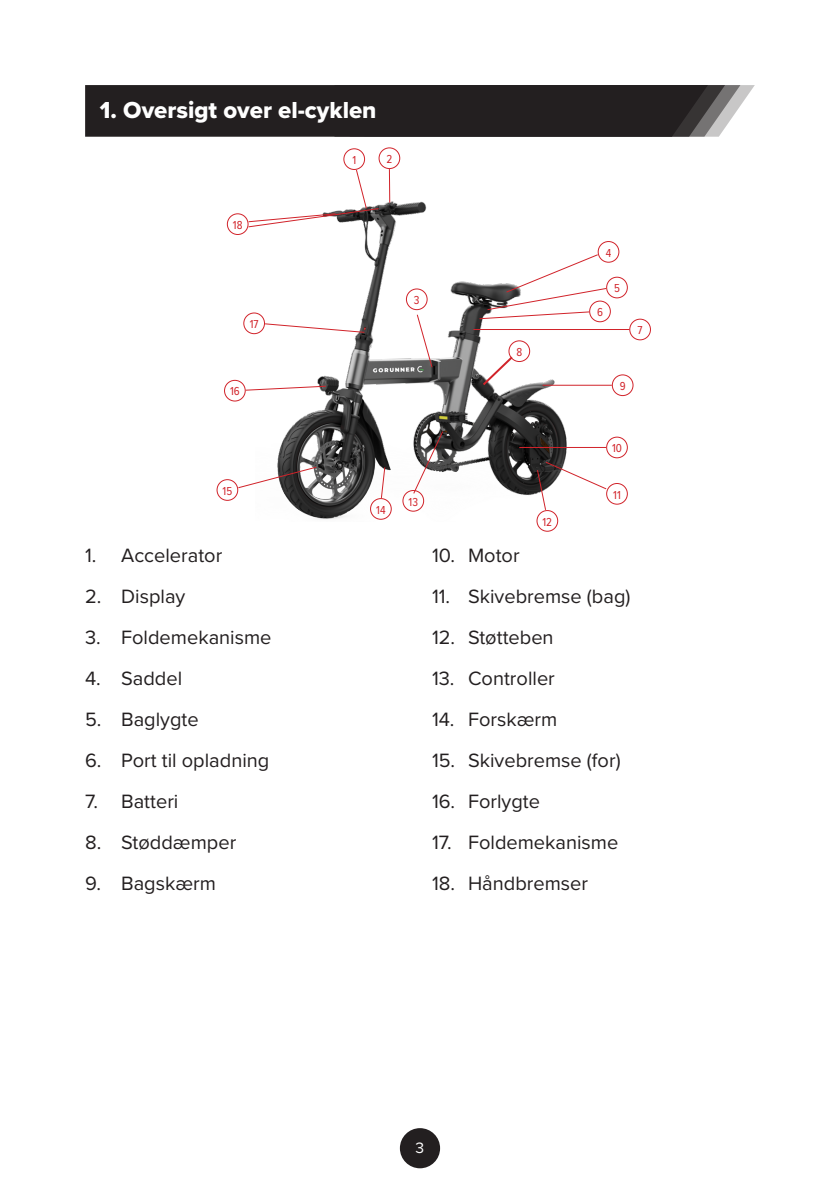
<style>
.page{position:relative;width:840px;height:1191px;background:#fff}
.page>*{position:absolute;margin:0;border:0;box-sizing:border-box;transform-origin:0 0}
.t1{font:24px "Proxima Nova Extrabld";color:#fff}
.t2{font:20px "Proxima Nova";color:#231f20}
.t3{font:15.6px "Proxima Nova";color:#fff}
.t4{font:12px "Proxima Nova Cond";color:#d1232a}
</style>
<div class="page">
<div style="left:399px;top:1128px;width:41px;height:40px;background:#231f20;border-radius:50%"></div>
<hr style="left:388px;top:169px;width:2px;height:51px;background:#d1232a">
<svg style="left:85px;top:85px;width:669px;height:52px;background:#2f2b2c"></svg>
<img style="left:255px;top:198px;width:323px;height:324px">
<div style="left:343px;top:148px;width:22px;height:22px;border:1px solid #d1232a;border-radius:50%"></div>
<div style="left:378px;top:147px;width:22px;height:22px;border:1px solid #d1232a;border-radius:50%"></div>
<div style="left:227px;top:213px;width:21px;height:22px;border:1px solid #d1232a;border-radius:50%"></div>
<div style="left:243px;top:312px;width:22px;height:22px;border:1px solid #d1232a;border-radius:50%"></div>
<div style="left:224px;top:380px;width:21px;height:21px;border:1px solid #d1232a;border-radius:50%"></div>
<div style="left:216px;top:479px;width:22px;height:22px;border:1px solid #d1232a;border-radius:50%"></div>
<div style="left:370px;top:498px;width:21px;height:22px;border:1px solid #d1232a;border-radius:50%"></div>
<div style="left:402px;top:490px;width:22px;height:22px;border:1px solid #d1232a;border-radius:50%"></div>
<div style="left:405px;top:288px;width:22px;height:22px;border:1px solid #d1232a;border-radius:50%"></div>
<div style="left:597px;top:241px;width:22px;height:22px;border:1px solid #d1232a;border-radius:50%"></div>
<div style="left:605px;top:277px;width:22px;height:21px;border:1px solid #d1232a;border-radius:50%"></div>
<div style="left:589px;top:300px;width:21px;height:22px;border:1px solid #d1232a;border-radius:50%"></div>
<div style="left:629px;top:319px;width:21px;height:21px;border:1px solid #d1232a;border-radius:50%"></div>
<div style="left:508px;top:340px;width:22px;height:22px;border:1px solid #d1232a;border-radius:50%"></div>
<div style="left:611px;top:374px;width:22px;height:22px;border:1px solid #d1232a;border-radius:50%"></div>
<div style="left:605px;top:436px;width:22px;height:22px;border:1px solid #d1232a;border-radius:50%"></div>
<div style="left:605px;top:483px;width:22px;height:21px;border:1px solid #d1232a;border-radius:50%"></div>
<div style="left:536px;top:510px;width:22px;height:22px;border:1px solid #d1232a;border-radius:50%"></div>
<svg style="left:416px;top:313px;width:17px;height:55px"></svg>
<svg style="left:478px;top:253px;width:129px;height:67px"></svg>
<hr style="left:473px;top:329px;width:156px;height:1px;background:#d1232a">
<svg style="left:480px;top:354px;width:34px;height:33px"></svg>
<hr style="left:542px;top:385px;width:69px;height:1px;background:#d1232a">
<hr style="left:519px;top:447px;width:86px;height:1px;background:#d1232a">
<svg style="left:536px;top:461px;width:71px;height:50px"></svg>
<svg style="left:412px;top:430px;width:32px;height:65px"></svg>
<svg style="left:380px;top:466px;width:5px;height:33px"></svg>
<svg style="left:237px;top:466px;width:80px;height:23px"></svg>
<svg style="left:244px;top:385px;width:82px;height:6px"></svg>
<svg style="left:264px;top:323px;width:101px;height:10px"></svg>
<svg style="left:247px;top:169px;width:132px;height:59px"></svg>
<p class="t1" style="left:100px;top:92px;width:278px">1. Oversigt over el-cyklen</p>
<p class="t4" style="left:352px;top:151px;width:5px">1</p>
<p class="t4" style="left:386px;top:150px;width:7px">2</p>
<p class="t4" style="left:233px;top:216px;width:11px">18</p>
<p class="t4" style="left:249px;top:315px;width:10px">17</p>
<p class="t4" style="left:230px;top:382px;width:11px">16</p>
<p class="t4" style="left:222px;top:482px;width:11px">15</p>
<p class="t2" style="left:85px;top:540px;width:139px">1. Accelerator</p>
<p class="t2" style="left:85px;top:581px;width:102px">2. Display</p>
<p class="t2" style="left:85px;top:622px;width:188px">3. Foldemekanisme</p>
<p class="t2" style="left:85px;top:663px;width:99px">4. Saddel</p>
<p class="t2" style="left:85px;top:704px;width:115px">5. Baglygte</p>
<p class="t2" style="left:85px;top:745px;width:186px">6. Port til opladning</p>
<p class="t2" style="left:85px;top:786px;width:95px">7. Batteri</p>
<p class="t2" style="left:85px;top:827px;width:152px">8. Støddæmper</p>
<p class="t2" style="left:85px;top:868px;width:132px">9. Bagskærm</p>
<p class="t4" style="left:376px;top:501px;width:11px">14</p>
<p class="t4" style="left:413px;top:291px;width:7px">3</p>
<p class="t4" style="left:516px;top:343px;width:7px">8</p>
<p class="t4" style="left:605px;top:244px;width:7px">4</p>
<p class="t4" style="left:596px;top:303px;width:7px">6</p>
<p class="t4" style="left:613px;top:279px;width:7px">5</p>
<p class="t4" style="left:637px;top:321px;width:7px">7</p>
<p class="t4" style="left:619px;top:377px;width:7px">9</p>
<p class="t4" style="left:408px;top:493px;width:11px">13</p>
<p class="t4" style="left:542px;top:513px;width:11px">12</p>
<p class="t4" style="left:611px;top:439px;width:11px">10</p>
<p class="t4" style="left:613px;top:486px;width:9px">11</p>
<p class="t2" style="left:432px;top:540px;width:89px">10. Motor</p>
<p class="t2" style="left:432px;top:581px;width:200px">11. Skivebremse (bag)</p>
<p class="t2" style="left:432px;top:622px;width:123px">12. Støtteben</p>
<p class="t2" style="left:432px;top:663px;width:124px">13. Controller</p>
<p class="t2" style="left:432px;top:704px;width:127px">14. Forskærm</p>
<p class="t2" style="left:432px;top:745px;width:190px">15. Skivebremse (for)</p>
<p class="t2" style="left:432px;top:786px;width:109px">16. Forlygte</p>
<p class="t2" style="left:432px;top:827px;width:188px">17. Foldemekanisme</p>
<p class="t2" style="left:432px;top:868px;width:157px">18. Håndbremser</p>
<p class="t3" style="left:415px;top:1136px;width:10px">3</p>
</div>
